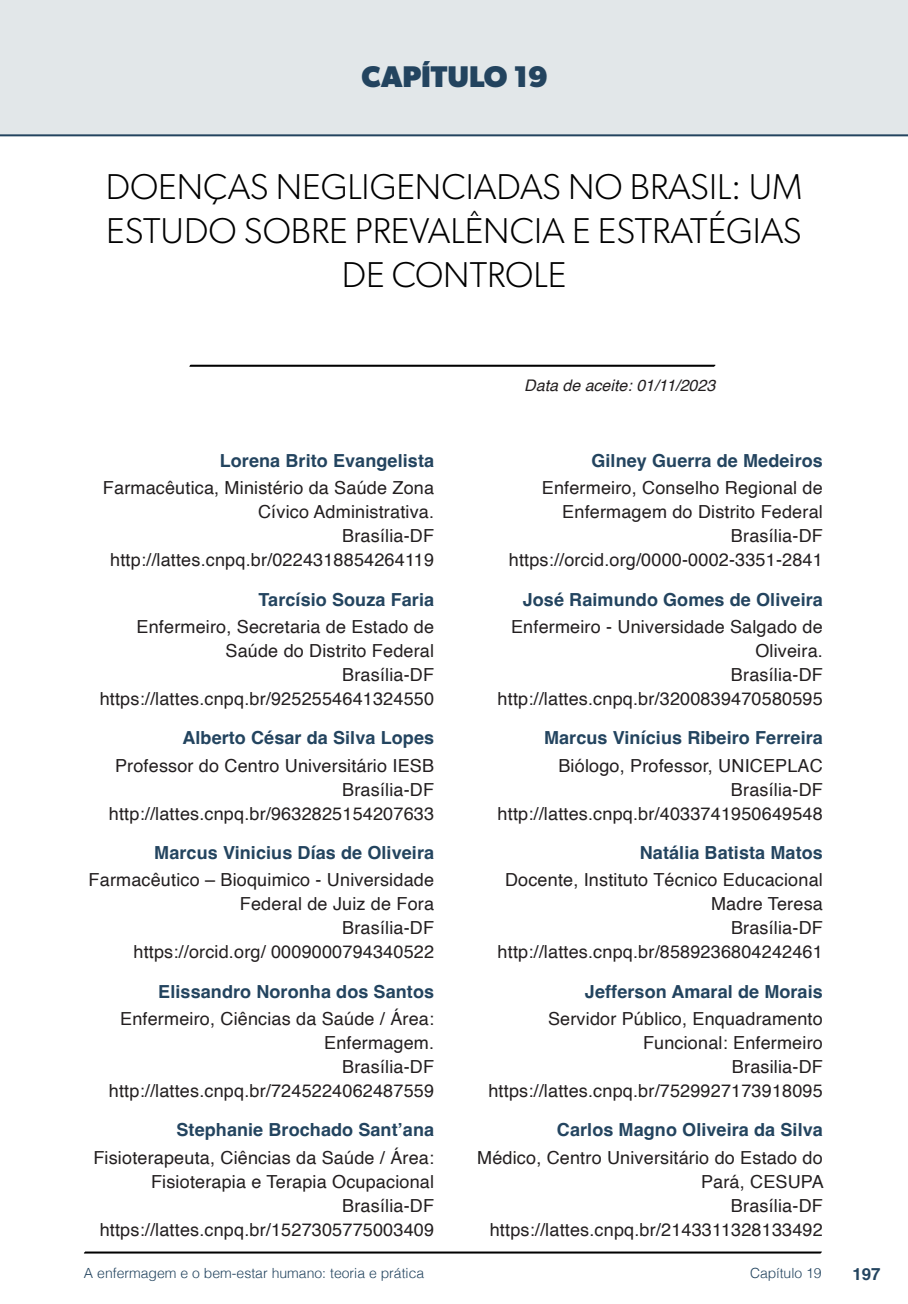
<style>
.page{position:relative;width:908px;height:1304px;background:#fff}
.page>*{position:absolute;margin:0;border:0;box-sizing:border-box;transform-origin:0 0}
.t1{font:300 36px/44px "Gibson";color:#000;text-align:center}
.t2{font:700 30px "Gibson";color:#23445f}
.t3{font:18px/24px "Helvetica";letter-spacing:.01em;color:#231f20;text-align:right}
.t4{font:700 18px "Helvetica";letter-spacing:.005em;color:#23445f}
.t5{font:700 16.8px "Helvetica";color:#23445f}
.t6{font:italic 16px "Helvetica";color:#231f20}
.t7{font:300 14px "Helvetica";color:#23445f}
</style>
<div class="page">
<svg style="left:84px;top:1251px;width:737px;height:3px;background:#515151"></svg>
<svg style="left:189px;top:364px;width:526px;height:3px;background:#4f4f4f"></svg>
<div style="left:0;top:0;width:907px;height:136px;background:#e2e7e9"></div>
<div style="left:44px;top:72px;width:68px;height:61px;background:#e2e7e9"></div>
<h2 class="t2" style="left:361px;top:58px;width:188px">CAPÍTULO 19</h2>
<h1 class="t1" style="left:106px;top:164px;width:697px">DOENÇAS NEGLIGENCIADAS NO BRASIL: UM<br>ESTUDO SOBRE PREVALÊNCIA E ESTRATÉGIAS<br>DE CONTROLE</h1>
<p class="t4" style="left:220px;top:450px;width:216px">Lorena Brito Evangelista</p>
<p class="t3" style="left:103px;top:477px;width:332px">Farmacêutica, Ministério da Saúde Zona<br>Cívico Administrativa.<br>Brasília-DF http://lattes.cnpq.br/0224318854264119</p>
<p class="t4" style="left:258px;top:588px;width:177px">Tarcísio Souza Faria</p>
<p class="t3" style="left:100px;top:615px;width:336px">Enfermeiro, Secretaria de Estado de<br>Saúde do Distrito Federal<br>Brasília-DF https://lattes.cnpq.br/9252554641324550</p>
<p class="t4" style="left:182px;top:727px;width:253px">Alberto César da Silva Lopes</p>
<p class="t3" style="left:109px;top:754px;width:326px">Professor do Centro Universitário IESB<br>Brasília-DF http://lattes.cnpq.br/9632825154207633</p>
<p class="t4" style="left:154px;top:842px;width:281px">Marcus Vinicius Días de Oliveira</p>
<p class="t3" style="left:89px;top:869px;width:347px">Farmacêutico – Bioquimico - Universidade<br>Federal de Juiz de Fora<br>Brasília-DF<br>https://orcid.org/ 0009000794340522</p>
<p class="t4" style="left:158px;top:980px;width:277px">Elissandro Noronha dos Santos</p>
<p class="t3" style="left:109px;top:1007px;width:326px">Enfermeiro, Ciências da Saúde / Área:<br>Enfermagem.<br>Brasília-DF http://lattes.cnpq.br/7245224062487559</p>
<p class="t4" style="left:176px;top:1119px;width:259px">Stephanie Brochado Sant’ana</p>
<p class="t3" style="left:93px;top:1146px;width:342px">Fisioterapeuta, Ciências da Saúde / Área:<br>Fisioterapia e Terapia Ocupacional Brasília-DF https://lattes.cnpq.br/1527305775003409</p>
<p class="t6" style="left:524px;top:373px;width:192px">Data de aceite: 01/11/2023</p>
<p class="t4" style="left:591px;top:450px;width:233px">Gilney Guerra de Medeiros</p>
<p class="t3" style="left:508px;top:476px;width:315px">Enfermeiro, Conselho Regional de<br>Enfermagem do Distrito Federal<br>Brasília-DF https://orcid.org/0000-0002-3351-2841</p>
<p class="t4" style="left:522px;top:588px;width:301px">José Raimundo Gomes de Oliveira</p>
<p class="t3" style="left:497px;top:615px;width:326px">Enfermeiro - Universidade Salgado de<br>Oliveira.<br>Brasília-DF http://lattes.cnpq.br/3200839470580595</p>
<p class="t4" style="left:543px;top:727px;width:280px">Marcus Vinícius Ribeiro Ferreira</p>
<p class="t3" style="left:497px;top:754px;width:326px">Biólogo, Professor, UNICEPLAC<br>Brasília-DF http://lattes.cnpq.br/4033741950649548</p>
<p class="t4" style="left:639px;top:842px;width:184px">Natália Batista Matos</p>
<p class="t3" style="left:497px;top:868px;width:326px">Docente, Instituto Técnico Educacional<br>Madre Teresa<br>Brasília-DF http://lattes.cnpq.br/8589236804242461</p>
<p class="t4" style="left:584px;top:980px;width:239px">Jefferson Amaral de Morais</p>
<p class="t3" style="left:488px;top:1007px;width:336px">Servidor Público, Enquadramento<br>Funcional: Enfermeiro<br>Brasilia-DF https://lattes.cnpq.br/7529927173918095</p>
<p class="t4" style="left:556px;top:1119px;width:267px">Carlos Magno Oliveira da Silva</p>
<p class="t3" style="left:477px;top:1146px;width:348px">Médico, Centro Universitário do Estado do<br>Pará, CESUPA<br>Brasília-DF https://lattes.cnpq.br/2143311328133492</p>
<p class="t7" style="left:84px;top:1261px;width:342px">A enfermagem e o bem-estar humano: teoria e prática</p>
<p class="t7" style="left:749px;top:1261px;width:73px">Capítulo 19</p>
<p class="t5" style="left:851px;top:1264px;width:30px">197</p>
</div>
